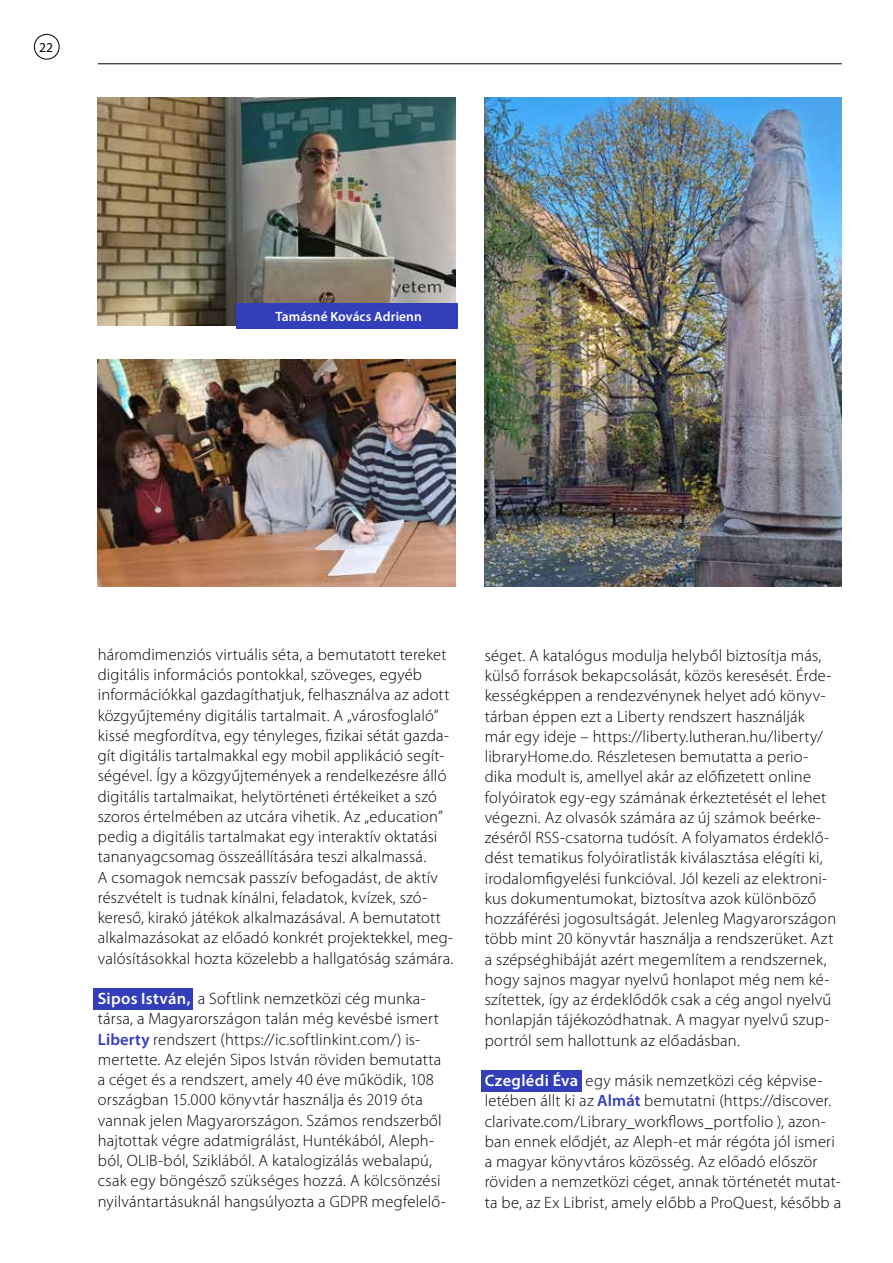
<style>
.page{position:relative;width:893px;height:1263px;background:#fff}
.page>*{position:absolute;margin:0;border:0;box-sizing:border-box;transform-origin:0 0}
.t1{font:300 16.5px/20.2px "Myriad Pro";letter-spacing:.01em;color:#000}
.t2{font:600 13.5px "Myriad Pro";letter-spacing:.005em;color:#fff}
.t3{font:13.5px "Myriad Pro";color:#000}
.s1{font-weight:600;color:#fff}
.s2{font-weight:600;color:#333eba}
</style>
<div class="page">
<div style="left:481px;top:1070px;width:100px;height:21px;background:#333eba"></div>
<div style="left:34px;top:34px;width:26px;height:26px;border:1px solid #000;border-radius:50%"></div>
<hr style="left:98px;top:63px;width:744px;height:1px;background:#000">
<img style="left:98px;top:359px;width:357px;height:228px">
<img style="left:98px;top:98px;width:357px;height:227px">
<img style="left:485px;top:98px;width:357px;height:489px">
<div style="left:237px;top:303px;width:221px;height:25px;background:#333eba"></div>
<div style="left:94px;top:989px;width:99px;height:21px;background:#333eba"></div>
<p class="t3" style="left:39px;top:40px;width:15px">22</p>
<p class="t2" style="left:276px;top:309px;width:148px">Tamásné Kovács Adrienn</p>
<p class="t1" style="left:98px;top:644px;width:357px">háromdimenziós virtuális séta, a bemutatott tereket digitális információs pontokkal, szöveges, egyéb információkkal gazdagíthatjuk, felhasználva az adott közgyűjtemény digitális tartalmait. A „városfoglaló” kissé megfordítva, egy tényleges, fizikai sétát gazda&shy;gít digitális tartalmakkal egy mobil applikáció segít&shy;ségével. Így a közgyűjtemények a rendelkezésre álló digitális tartalmaikat, helytörténeti értékeiket a szó szoros értelmében az utcára vihetik. Az „education” pedig a digitális tartalmakat egy interaktív oktatási tananyagcsomag összeállítására teszi alkalmassá.<br>A csomagok nemcsak passzív befogadást, de aktív részvételt is tudnak kínálni, feladatok, kvízek, szó&shy;kereső, kirakó játékok alkalmazásával. A bemutatott alkalmazásokat az előadó konkrét projektekkel, meg&shy;valósításokkal hozta közelebb a hallgatóság számára.</p>
<p class="t1" style="left:98px;top:989px;width:349px"><span class="s1">Sipos István,</span> a Softlink nemzetközi cég munka&shy;társa, a Magyarországon talán még kevésbé ismert <span class="s2">Liberty</span> rendszert (https://ic.softlinkint.com/) is&shy;mertette. Az elején Sipos István röviden bemutatta a céget és a rendszert, amely 40 éve működik, 108 országban 15.000 könyvtár használja és 2019 óta vannak jelen Magyarországon. Számos rendszerből hajtottak végre adatmigrálást, Huntékából, Aleph&shy;ból, OLIB-ból, Sziklából. A katalogizálás webalapú, csak egy böngésző szükséges hozzá. A kölcsönzési nyilvántartásuknál hangsúlyozta a GDPR megfelelő-</p>
<p class="t1" style="left:485px;top:645px;width:353px">séget. A katalógus modulja helyből biztosítja más, külső források bekapcsolását, közös keresését. Érde&shy;kességképpen a rendezvénynek helyet adó könyv&shy;tárban éppen ezt a Liberty rendszert használják<br>már egy ideje – https://liberty.lutheran.hu/liberty/ libraryHome.do. Részletesen bemutatta a perio&shy;dika modult is, amellyel akár az előfizetett online folyóiratok egy-egy számának érkeztetését el lehet végezni. Az olvasók számára az új számok beérke&shy;zéséről RSS-csatorna tudósít. A folyamatos érdeklő&shy;dést tematikus folyóiratlisták kiválasztása elégíti ki, irodalomfigyelési funkcióval. Jól kezeli az elektroni&shy;kus dokumentumokat, biztosítva azok különböző hozzáférési jogosultságát. Jelenleg Magyarországon több mint 20 könyvtár használja a rendszerüket. Azt a szépséghibáját azért megemlítem a rendszernek, hogy sajnos magyar nyelvű honlapot még nem ké&shy;szítettek, így az érdeklődők csak a cég angol nyelvű honlapján tájékozódhatnak. A magyar nyelvű sz up&shy;portról sem hallottunk az előadásban.</p>
<p class="t1" style="left:485px;top:1071px;width:358px"><span class="s1">Czeglédi Éva</span> egy másik nemzetközi cég képvise&shy;letében állt ki az <span class="s2">Almát</span> bemutatni (https://discover. clarivate.com/Library_workflows_portfolio ), azon&shy;ban ennek elődjét, az Aleph-et már régóta jól ismeri a magyar könyvtáros közösség. Az előadó először röviden a nemzetközi céget, annak történetét mutat&shy;ta be, az Ex Librist, amely előbb a ProQuest, később a</p>
</div>
